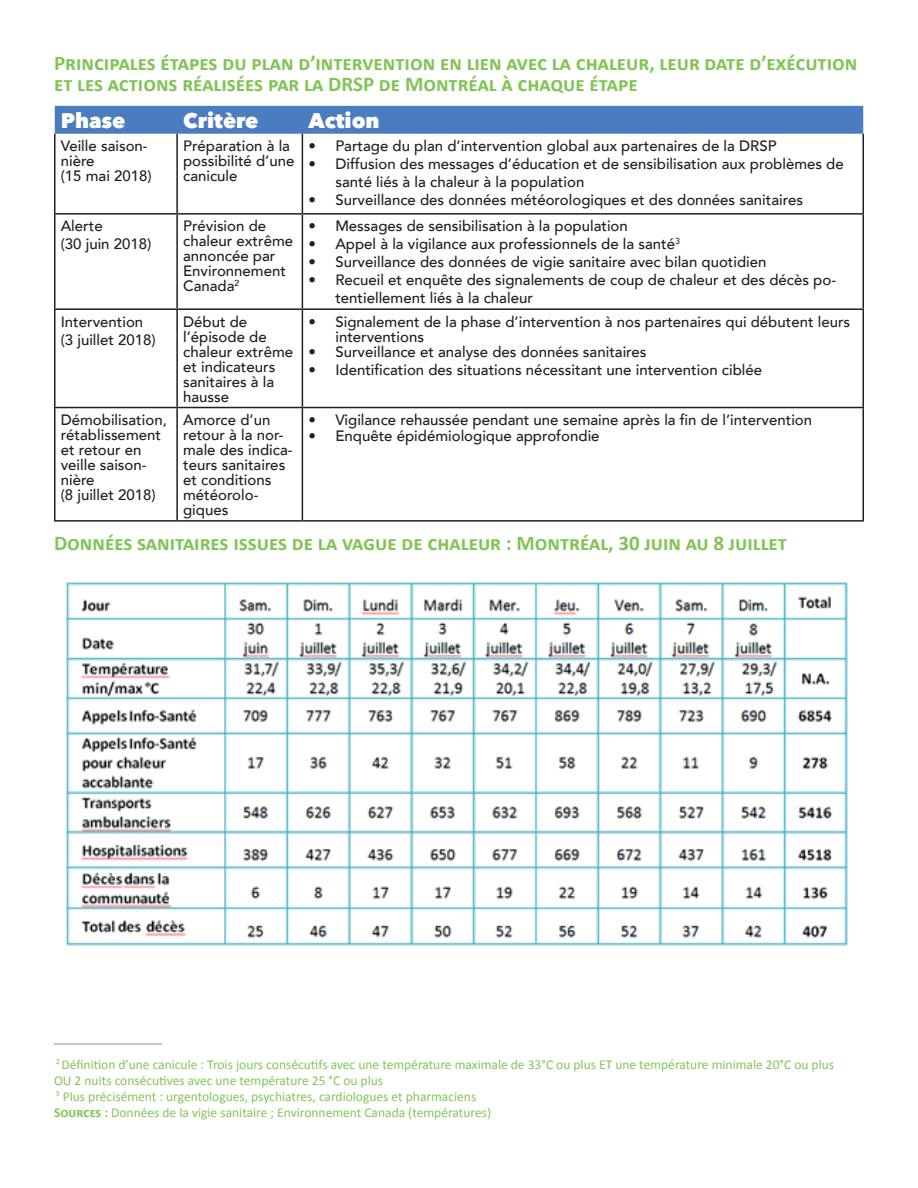
<style>
.page{position:relative;width:918px;height:1188px;background:#fff}
.page>*{position:absolute;margin:0;border:0;box-sizing:border-box;transform-origin:0 0}
.t1{font:700 21px/21px "Calibri";color:#82c557}
.t2{font:800 21px "Avenir Next LT Pro";color:#fff}
.t3{font:500 15px/15px "Avenir LT";color:#231f20}
.t4{font:13.5px/16.2px "Calibri";color:#82c557}
.s1{font-weight:700}
</style>
<div class="page">
<div style="left:55px;top:106px;width:808px;height:28px;background:#4b7cbf"></div>
<hr style="left:54px;top:134px;width:2px;height:79px;background:#231f20">
<hr style="left:176px;top:134px;width:2px;height:79px;background:#231f20">
<hr style="left:302px;top:134px;width:1px;height:79px;background:#231f20">
<hr style="left:862px;top:134px;width:2px;height:79px;background:#231f20">
<hr style="left:54px;top:213px;width:123px;height:2px;background:#231f20">
<hr style="left:54px;top:215px;width:2px;height:93px;background:#231f20">
<hr style="left:177px;top:213px;width:125px;height:2px;background:#231f20">
<hr style="left:176px;top:215px;width:2px;height:93px;background:#231f20">
<hr style="left:302px;top:213px;width:562px;height:2px;background:#231f20">
<hr style="left:302px;top:215px;width:1px;height:93px;background:#231f20">
<hr style="left:862px;top:215px;width:2px;height:93px;background:#231f20">
<hr style="left:54px;top:308px;width:123px;height:2px;background:#231f20">
<hr style="left:54px;top:310px;width:2px;height:97px;background:#231f20">
<hr style="left:177px;top:308px;width:125px;height:2px;background:#231f20">
<hr style="left:176px;top:310px;width:2px;height:97px;background:#231f20">
<hr style="left:302px;top:308px;width:562px;height:2px;background:#231f20">
<hr style="left:302px;top:310px;width:1px;height:97px;background:#231f20">
<hr style="left:862px;top:310px;width:2px;height:97px;background:#231f20">
<hr style="left:54px;top:407px;width:123px;height:1px;background:#231f20">
<hr style="left:54px;top:408px;width:2px;height:112px;background:#231f20">
<hr style="left:177px;top:407px;width:125px;height:1px;background:#231f20">
<hr style="left:176px;top:408px;width:2px;height:112px;background:#231f20">
<hr style="left:302px;top:407px;width:562px;height:1px;background:#231f20">
<hr style="left:302px;top:408px;width:1px;height:112px;background:#231f20">
<hr style="left:862px;top:408px;width:2px;height:112px;background:#231f20">
<hr style="left:54px;top:520px;width:123px;height:2px;background:#231f20">
<hr style="left:177px;top:520px;width:125px;height:2px;background:#231f20">
<hr style="left:302px;top:520px;width:562px;height:2px;background:#231f20">
<img style="left:66px;top:582px;width:782px;height:364px">
<hr style="left:54px;top:1043px;width:108px;height:2px;background:#a1b4c8">
<h1 class="t1" style="left:54px;top:52px;width:805px">Principales étapes du plan d’intervention en lien avec la chaleur, leur date d’exécution et les actions réalisées par la DRSP de Montréal à chaque étape</h1>
<h1 class="t2" style="left:61px;top:107px;width:66px">Phase</h1>
<h1 class="t2" style="left:183px;top:107px;width:77px">Critère</h1>
<h1 class="t2" style="left:308px;top:107px;width:73px">Action</h1>
<p class="t3" style="left:61px;top:139px;width:92px">Veille saison&shy;nière<br>(15 mai 2018)</p>
<p class="t3" style="left:183px;top:139px;width:113px">Préparation à la possibilité d’une canicule</p>
<p class="t3" style="left:308px;top:139px;width:470px">• Partage du plan d’intervention global aux partenaires de la DRSP</p>
<p class="t3" style="left:335px;top:155px;width:510px;line-height:18px;text-indent:-27px">• Diffusion des messages d’éducation et de sensibilisation aux problèmes de santé liés à la chaleur à la population</p>
<p class="t3" style="left:308px;top:193px;width:496px">• Surveillance des données météorologiques et des données sanitaires</p>
<p class="t3" style="left:61px;top:217px;width:92px;line-height:18px">Alerte<br>(30 juin 2018)</p>
<p class="t3" style="left:183px;top:219px;width:112px">Prévision de chaleur extrême annoncée par<br>Environnement<br>Canada<sup>2</sup></p>
<p class="t3" style="left:308px;top:219px;width:321px">• Messages de sensibilisation à la population</p>
<p class="t3" style="left:308px;top:237px;width:373px">• Appel à la vigilance aux professionnels de la santé<sup>3</sup></p>
<p class="t3" style="left:308px;top:255px;width:460px">• Surveillance des données de vigie sanitaire avec bilan quotidien</p>
<p class="t3" style="left:335px;top:271px;width:502px;line-height:18px;text-indent:-27px">• Recueil et enquête des signalements de coup de chaleur et des décès po&shy;tentiellement liés à la chaleur</p>
<p class="t3" style="left:61px;top:313px;width:97px;line-height:18px">Intervention (3 juillet 2018)</p>
<p class="t3" style="left:183px;top:314px;width:112px">Début de l’épisode de chaleur extrême et indicateurs sanitaires à la hausse</p>
<p class="t3" style="left:335px;top:314px;width:516px;text-indent:-27px">• Signalement de la phase d’intervention à nos partenaires qui débutent leurs interventions</p>
<p class="t3" style="left:308px;top:344px;width:340px">• Surveillance et analyse des données sanitaires</p>
<p class="t3" style="left:308px;top:362px;width:455px">• Identification des situations nécessitant une intervention ciblée</p>
<p class="t3" style="left:61px;top:413px;width:108px">Démobilisation, rétablissement et retour en veille saison&shy;nière<br>(8 juillet 2018)</p>
<p class="t3" style="left:183px;top:413px;width:111px">Amorce d’un retour à la nor&shy;male des indica&shy;teurs sanitaires et conditions météorolo&shy;giques</p>
<p class="t3" style="left:308px;top:413px;width:505px">• Vigilance rehaussée pendant une semaine après la fin de l’intervention</p>
<p class="t3" style="left:308px;top:429px;width:293px">• Enquête épidémiologique approfondie</p>
<h1 class="t1" style="left:54px;top:532px;width:735px">Données sanitaires issues de la vague de chaleur : Montréal, 30 juin au 8 juillet</h1>
<p class="t4" style="left:54px;top:1056px;width:782px"><sup>2</sup> Définition d’une canicule : Trois jours consécutifs avec une température maximale de 33°C ou plus ET une température minimale 20°C ou plus OU 2 nuits consécutives avec une température 25 °C ou plus<br><sup>3</sup> Plus précisément : urgentologues, psychiatres, cardiologues et pharmaciens<br><span class="s1">Sources :</span> Données de la vigie sanitaire ; Environnement Canada (températures)</p>
</div>
